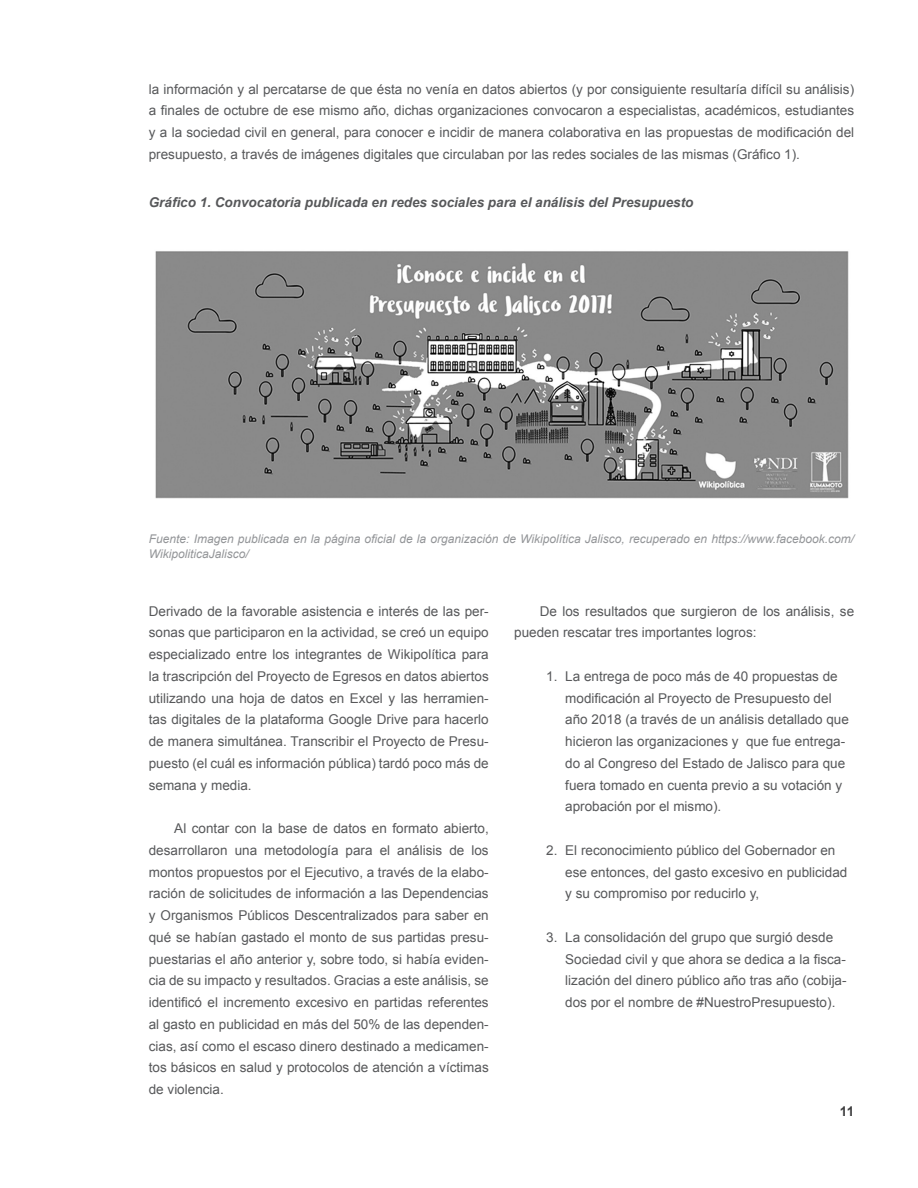
<style>
.page{position:relative;width:918px;height:1188px;background:#fff}
.page>*{position:absolute;margin:0;border:0;box-sizing:border-box;transform-origin:0 0}
.texto_normal_con_san{font:13.5px/21.8px "Arial";color:#57585a}
.texto_normal_sin_san{font:13.5px/21.8px "Arial";color:#57585a;text-align:justify}
.titulo_tabla{font:italic 700 13.5px "Arial";color:#57585a}
.t1{font:700 13.5px "Arial";color:#3e3e3f}
.pie_tabla{font:italic 12px/14.4px "Arial";color:#939598}
</style>
<div class="page">
<img style="left:155px;top:251px;width:694px;height:248px">
<p class="texto_normal_con_san" style="left:149px;top:78px;width:707px;text-align:justify">la información y al percatarse de que ésta no venía en datos abiertos (y por consiguiente resultaría difícil su análisis) a finales de octubre de ese mismo año, dichas organizaciones convocaron a especialistas, académicos, estudiantes y a la sociedad civil en general, para conocer e incidir de manera colaborativa en las propuestas de modificación del presupuesto, a través de imágenes digitales que circulaban por las redes sociales de las mismas (Gráfico 1).</p>
<p class="titulo_tabla" style="left:149px;top:193px;width:546px">Gráfico 1. Convocatoria publicada en redes sociales para el análisis del Presupuesto</p>
<p class="pie_tabla" style="left:149px;top:532px;width:707px">Fuente: Imagen publicada en la página oficial de la organización de Wikipolítica Jalisco, recuperado en https://www.facebook.com/<br>WikipoliticaJalisco/</p>
<p class="texto_normal_sin_san" style="left:149px;top:600px;width:341px">Derivado de la favorable asistencia e interés de las per&shy;sonas que participaron en la actividad, se creó un equipo especializado entre los integrantes de Wikipolítica para la trascripción del Proyecto de Egresos en datos abiertos utilizando una hoja de datos en Excel y las herramien&shy;tas digitales de la plataforma Google Drive para hacerlo de manera simultánea. Transcribir el Proyecto de Presu&shy;puesto (el cuál es información pública) tardó poco más de semana y media.</p>
<p class="texto_normal_con_san" style="left:149px;top:818px;width:341px;text-align:justify;text-indent:26px">Al contar con la base de datos en formato abierto, desarrollaron una metodología para el análisis de los montos propuestos por el Ejecutivo, a través de la elabo&shy;ración de solicitudes de información a las Dependencias y Organismos Públicos Descentralizados para saber en qué se habían gastado el monto de sus partidas presu&shy;puestarias el año anterior y, sobre todo, si había eviden&shy;cia de su impacto y resultados. Gracias a este análisis, se identificó el incremento excesivo en partidas referentes al gasto en publicidad en más del 50% de las dependen&shy;cias, así como el escaso dinero destinado a medicamen&shy;tos básicos en salud y protocolos de atención a víctimas de violencia.</p>
<p class="texto_normal_con_san" style="left:514px;top:600px;width:341px;text-indent:26px">De los resultados que surgieron de los análisis, se pueden rescatar tres importantes logros:</p>
<p class="texto_normal_con_san" style="left:565px;top:665px;width:285px;text-indent:-19px">1. La entrega de poco más de 40 propuestas de modificación al Proyecto de Presupuesto del año 2018 (a través de un análisis detallado que hicieron las organizaciones y que fue entrega&shy;do al Congreso del Estado de Jalisco para que fuera tomado en cuenta previo a su votación y aprobación por el mismo).</p>
<p class="texto_normal_con_san" style="left:565px;top:839px;width:284px;text-indent:-19px">2. El reconocimiento público del Gobernador en ese entonces, del gasto excesivo en publicidad y su compromiso por reducirlo y,</p>
<p class="texto_normal_con_san" style="left:565px;top:926px;width:283px;text-indent:-19px">3. La consolidación del grupo que surgió desde Sociedad civil y que ahora se dedica a la fisca&shy;lización del dinero público año tras año (cobija&shy;dos por el nombre de #NuestroPresupuesto).</p>
<p class="t1" style="left:840px;top:1102px;width:16px">11</p>
</div>
